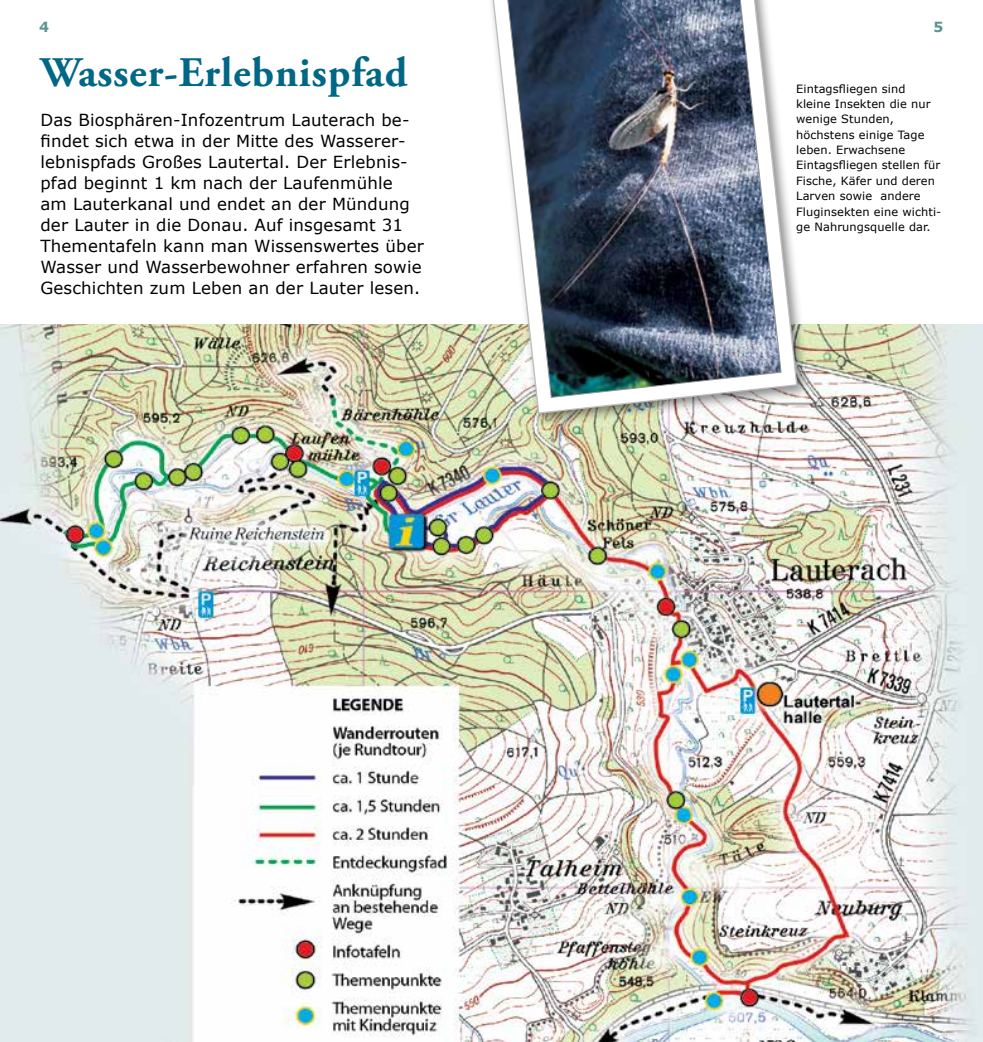
<style>
.page{position:relative;width:983px;height:1042px;background:#fff}
.page>*{position:absolute;margin:0;border:0;box-sizing:border-box;transform-origin:0 0}
.t1{font:700 42px "Adobe Garamond Pro";letter-spacing:.02em;color:#006785}
.t2{font:16.62px/21px "Verdana";letter-spacing:.01em;color:#000}
.t3{font:700 14px "Verdana";color:#5b9495}
.t4{font:11.38px/15.4px "Verdana";letter-spacing:.01em;color:#000}
</style>
<div class="page">
<img style="left:0;top:324px;width:982px;height:718px">
<div style="left:487px;top:0;width:323px;height:427px;background:#000;opacity:.45"></div>
<img style="left:491px;top:0;width:307px;height:414px">
<img style="left:506px;top:0;width:275px;height:398px">
<p class="t3" style="left:39px;top:17px;width:11px">4</p>
<p class="t3" style="left:933px;top:17px;width:11px">5</p>
<h1 class="t1" style="left:41px;top:48px;width:368px">Wasser-Erlebnispfad</h1>
<p class="t2" style="left:40px;top:109px;width:385px">Das Biosphären-Infozentrum Lauterach be&shy;findet sich etwa in der Mitte des Wasserer&shy;lebnispfads Großes Lautertal. Der Erlebnis&shy;pfad beginnt 1 km nach der Laufenmühle<br>am Lauterkanal und endet an der Mündung der Lauter in die Donau. Auf insgesamt 31<br>Thementafeln kann man Wissenswertes über Wasser und Wasserbewohner erfahren sowie Geschichten zum Leben an der Lauter lesen.</p>
<p class="t4" style="left:796px;top:81px;width:147px">Eintagsfliegen sind kleine Insekten die nur wenige Stunden, höchstens einige Tage leben. Erwachsene<br>Eintagsfliegen stellen für<br>Fische, Käfer und deren<br>Larven sowie andere<br>Fluginsekten eine wichti&shy;ge Nahrungsquelle dar.</p>
</div>
